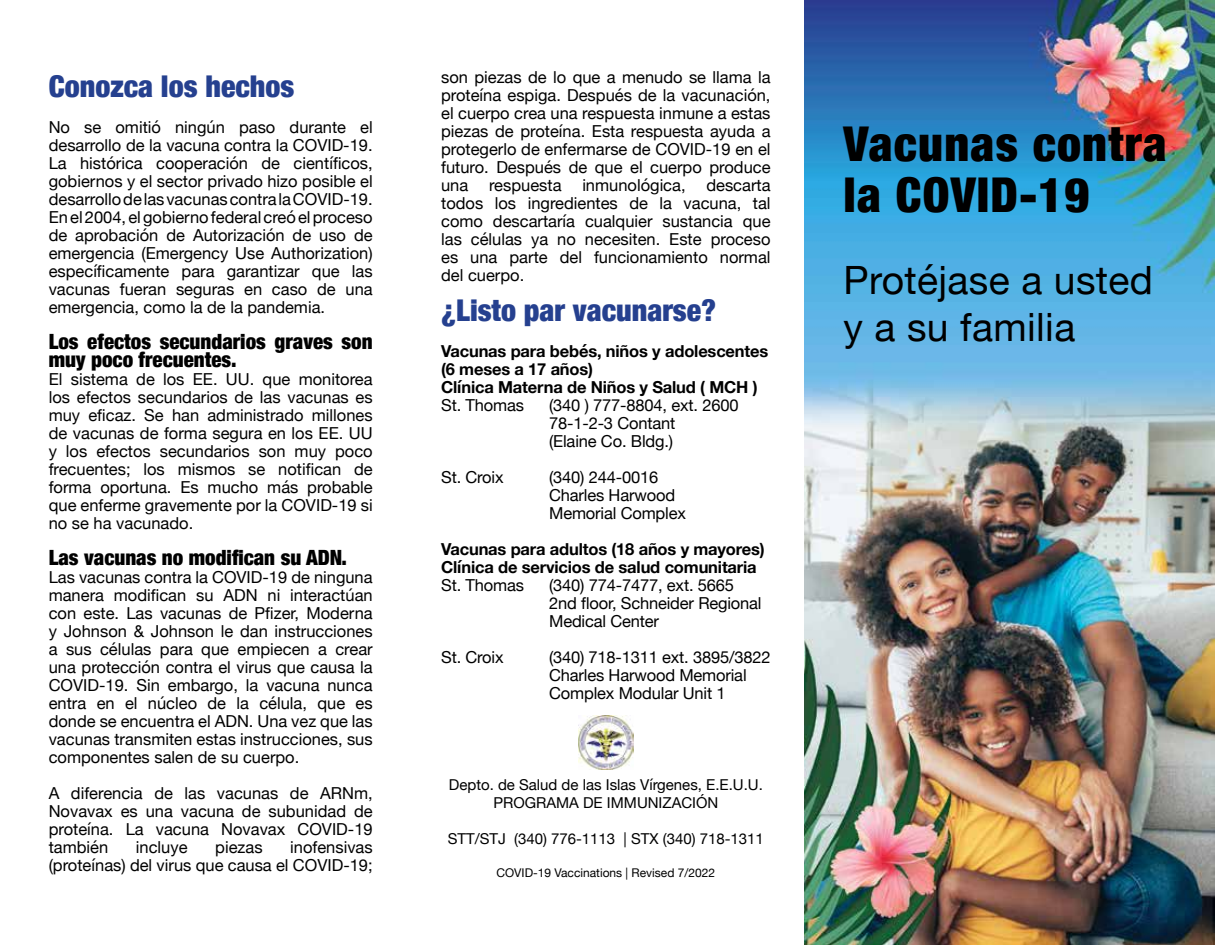
<style>
.page{position:relative;width:1215px;height:945px;background:#fff}
.page>*{position:absolute;margin:0;border:0;box-sizing:border-box;transform-origin:0 0}
.t1{font:900 condensed 48px/51px "Helvetica Neue";letter-spacing:.025em;color:#000}
.t2{font:39px/46.8px "Helvetica Neue";letter-spacing:.01em;color:#000}
.t3{font:900 condensed 30px "Helvetica Neue";color:#25408f}
.t4{font:900 condensed 21px/18px "Helvetica Neue";color:#000}
.t5{font:16.5px/18px "Helvetica Neue";color:#000;text-align:justify}
.t6{font:700 16.5px/18px "Helvetica Neue";letter-spacing:-.01em;color:#000}
.t7{font:15px/18px "Helvetica Neue";color:#000;text-align:center}
.t8{font:12px "Helvetica Neue";color:#000}
</style>
<div class="page">
<img style="left:805px;top:0;width:410px;height:945px">
<img style="left:578px;top:716px;width:55px;height:54px">
<h3 class="t3" style="left:49px;top:61px;width:247px">Conozca los hechos</h3>
<p class="t5" style="left:49px;top:119px;width:326px">No se omitió ningún paso durante el desarrollo de la vacuna contra la COVID-19.<br>La histórica cooperación de científicos, gobiernos y el sector privado hizo posible el desarrollo de las vacunas contra la COVID-19.<br>En el 2004, el gobierno federal creó el proceso de aprobación de Autorización de uso de emergencia (Emergency Use Authorization) específicamente para garantizar que las vacunas fueran seguras en caso de una emergencia, como la de la pandemia.</p>
<p class="t4" style="left:49px;top:331px;width:326px">Los efectos secundarios graves son muy poco frecuentes.</p>
<p class="t5" style="left:49px;top:371px;width:326px">El sistema de los EE. UU. que monitorea los efectos secundarios de las vacunas es muy eficaz. Se han administrado millones de vacunas de forma segura en los EE. UU y los efectos secundarios son muy poco frecuentes; los mismos se notifican de forma oportuna. Es mucho más probable que enferme gravemente por la COVID-19 si no se ha vacunado.</p>
<p class="t4" style="left:49px;top:547px;width:300px">Las vacunas no modifican su ADN.</p>
<p class="t5" style="left:49px;top:569px;width:326px">Las vacunas contra la COVID-19 de ninguna manera modifican su ADN ni interactúan con este. Las vacunas de Pfizer, Moderna y Johnson &amp; Johnson le dan instrucciones a sus células para que empiecen a crear una protección contra el virus que causa la COVID-19. Sin embargo, la vacuna nunca entra en el núcleo de la célula, que es donde se encuentra el ADN. Una vez que las vacunas transmiten estas instrucciones, sus componentes salen de su cuerpo.</p>
<p class="t5" style="left:49px;top:785px;width:326px">A diferencia de las vacunas de ARNm, Novavax es una vacuna de subunidad de proteína. La vacuna Novavax COVID-19 también</p>
<p class="t5" style="left:49px;top:839px;width:326px;text-align:right">inofensivas<br>(proteínas) del virus que causa el COVID-19;</p>
<p class="t5" style="left:136px;top:839px;width:53px">incluye</p>
<p class="t5" style="left:215px;top:839px;width:49px">piezas</p>
<p class="t5" style="left:441px;top:69px;width:331px">son piezas de lo que a menudo se llama la proteína espiga. Después de la vacunación, el cuerpo crea una respuesta inmune a estas piezas de proteína. Esta respuesta ayuda a protegerlo de enfermarse de COVID-19 en el futuro. Después de que el cuerpo produce una</p>
<p class="t5" style="left:489px;top:177px;width:74px">respuesta</p>
<p class="t5" style="left:582px;top:177px;width:105px">inmunológica,</p>
<p class="t5" style="left:441px;top:177px;width:331px;text-indent:265px">descarta todos los ingredientes de la vacuna, tal como descartaría cualquier sustancia que las células ya no necesiten. Este proceso es una parte del funcionamiento normal del cuerpo.</p>
<h3 class="t3" style="left:441px;top:285px;width:277px">¿Listo par vacunarse?</h3>
<p class="t6" style="left:441px;top:342px;width:329px">Vacunas para bebés, niños y adolescentes (6 meses a 17 años)<br>Clínica Materna de Niños y Salud ( MCH )</p>
<p class="t5" style="left:441px;top:397px;width:84px">St. Thomas</p>
<p class="t5" style="left:549px;top:397px;width:191px;text-align:left">(340 ) 777-8804, ext. 2600<br>78-1-2-3 Contant<br>(Elaine Co. Bldg.)</p>
<p class="t5" style="left:441px;top:469px;width:64px">St. Croix</p>
<p class="t5" style="left:549px;top:469px;width:138px;text-align:left">(340) 244-0016<br>Charles Harwood<br>Memorial Complex</p>
<p class="t6" style="left:441px;top:540px;width:325px">Vacunas para adultos (18 años y mayores)<br>Clínica de servicios de salud comunitaria</p>
<p class="t5" style="left:441px;top:577px;width:84px">St. Thomas</p>
<p class="t5" style="left:549px;top:577px;width:214px;text-align:left">(340) 774-7477, ext. 5665<br>2nd floor, Schneider Regional<br>Medical Center</p>
<p class="t5" style="left:441px;top:649px;width:64px">St. Croix</p>
<p class="t5" style="left:549px;top:649px;width:223px;text-align:left">(340) 718-1311 ext. 3895/3822<br>Charles Harwood Memorial<br>Complex Modular Unit 1</p>
<p class="t7" style="left:449px;top:777px;width:316px">Depto. de Salud de las Islas Vírgenes, E.E.U.U.<br>PROGRAMA DE IMMUNIZACIÓN</p>
<p class="t7" style="left:448px;top:831px;width:318px">STT/STJ (340) 776-1113 | STX (340) 718-1311</p>
<p class="t8" style="left:497px;top:864px;width:220px">COVID-19 Vaccinations | Revised 7/2022</p>
<h1 class="t1" style="left:843px;top:115px;width:325px">Vacunas contra la COVID-19</h1>
<h2 class="t2" style="left:843px;top:259px;width:311px">Protéjase a usted y a su familia</h2>
</div>
